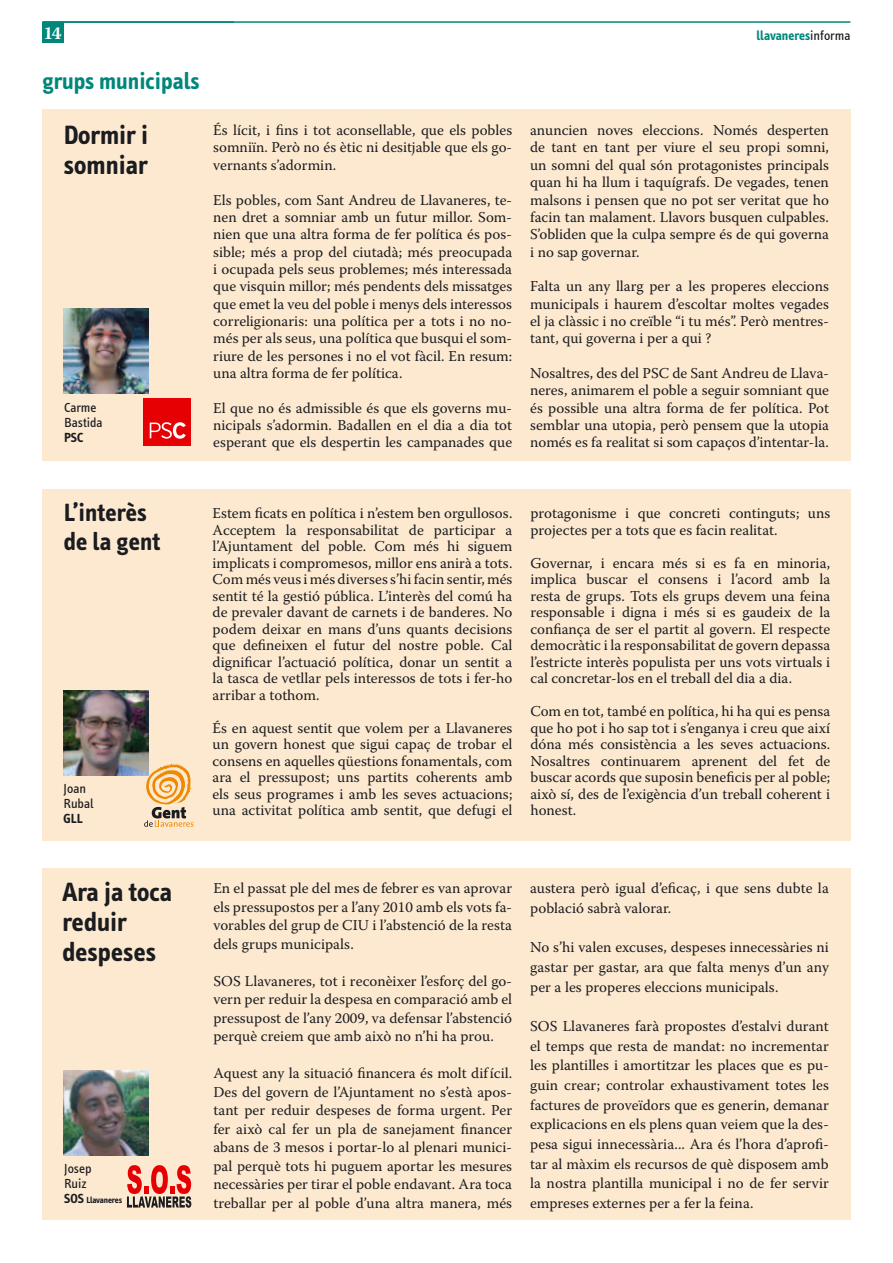
<style>
.page{position:relative;width:893px;height:1263px;background:#fff}
.page>*{position:absolute;margin:0;border:0;box-sizing:border-box;transform-origin:0 0}
.t1{font:700 27px/30px "Info Text";color:#1b1c20}
.t2{font:700 25.5px/28.5px "Info Text";color:#1b1c20}
.t3{font:700 24px "Info Text";color:#00877a}
.t4{font:700 18px "Warnock Pro";color:#fff}
.t5{font:15px/16.5px "Warnock Pro";color:#1b1c20;text-align:justify}
.t6{font:13.5px/15px "Info Text";color:#1b1c20}
.t7{font:700 13.5px "Info Text";color:#00877a}
.t8{font:700 13.5px "Info Text";color:#1b1c20}
.t9{font:700 9px "Info Text";letter-spacing:-.02em;color:#1b1c20}
.s1{font-weight:400;color:#1b1c20}
.s2{font-size:13.5px}
</style>
<div class="page">
<div style="left:43px;top:868px;width:808px;height:351px;background:#fce9d0"></div>
<svg style="left:127px;top:1165px;width:64px;height:43px"></svg>
<div style="left:43px;top:110px;width:808px;height:351px;background:#fce9d0"></div>
<div style="left:144px;top:398px;width:47px;height:47px;background:#e60004"></div>
<svg style="left:150px;top:422px;width:36px;height:17px"></svg>
<div style="left:43px;top:490px;width:808px;height:351px;background:#fce9d0"></div>
<svg style="left:144px;top:763px;width:49px;height:64px"></svg>
<img style="left:63px;top:309px;width:86px;height:85px">
<img style="left:63px;top:690px;width:85px;height:85px">
<img style="left:63px;top:1070px;width:86px;height:86px">
<hr style="left:43px;top:21px;width:807px;height:2px;background:#00877a">
<div style="left:42px;top:22px;width:22px;height:21px;background:#00877a"></div>
<p class="t4" style="left:44px;top:22px;width:20px">14</p>
<p class="t7" style="left:756px;top:28px;width:95px">llavaneres<span class="s1">informa</span></p>
<h3 class="t3" style="left:43px;top:67px;width:159px">grups municipals</h3>
<h1 class="t1" style="left:64px;top:120px;width:86px">Dormir i somniar</h1>
<p class="t5" style="left:213px;top:121px;width:300px;line-height:17.4px">És lícit, i fins i tot aconsellable, que els pobles somniïn. Però no és ètic ni desitjable que els go&shy;vernants s’adormin.</p>
<p class="t5" style="left:213px;top:191px;width:300px;line-height:17.4px">Els pobles, com Sant Andreu de Llavaneres, te&shy;nen dret a somniar amb un futur millor. Som&shy;nien que una altra forma de fer política és pos&shy;sible; més a prop del ciutadà; més preocupada i ocupada pels seus problemes; més interessada que visquin millor; més pendents dels missatges que emet la veu del poble i menys dels interessos correligionaris: una política per a tots i no no&shy;més per als seus, una política que busqui el som&shy;riure de les persones i no el vot fàcil. En resum: una altra forma de fer política.</p>
<p class="t5" style="left:213px;top:399px;width:300px;line-height:17.4px">El que no és admissible és que els governs mu&shy;nicipals s’adormin. Badallen en el dia a dia tot esperant que els despertin les campanades que</p>
<p class="t6" style="left:64px;top:400px;width:40px">Carme<br>Bastida</p>
<p class="t8" style="left:64px;top:430px;width:21px">PSC</p>
<p class="t5" style="left:530px;top:121px;width:300px;line-height:17.4px">anuncien noves eleccions. Només desperten de tant en tant per viure el seu propi somni, un somni del qual són protagonistes principals quan hi ha llum i taquígrafs. De vegades, tenen malsons i pensen que no pot ser veritat que ho facin tan malament. Llavors busquen culpables.<br>S’obliden que la culpa sempre és de qui governa i no sap governar.</p>
<p class="t5" style="left:530px;top:277px;width:300px;line-height:17.4px">Falta un any llarg per a les properes eleccions municipals i haurem d’escoltar moltes vegades el ja clàssic i no creïble “i tu més”. Però mentres&shy;tant, qui governa i per a qui ?</p>
<p class="t5" style="left:530px;top:364px;width:300px;line-height:17.4px">Nosaltres, des del PSC de Sant Andreu de Llava&shy;neres, animarem el poble a seguir somniant que és possible una altra forma de fer política. Pot semblar una utopia, però pensem que la utopia només es fa realitat si som capaços d’intentar-la.</p>
<h2 class="t2" style="left:64px;top:499px;width:98px">L’interès de la gent</h2>
<p class="t6" style="left:64px;top:781px;width:32px">Joan<br>Rubal</p>
<p class="t8" style="left:64px;top:811px;width:21px">GLL</p>
<p class="t5" style="left:213px;top:505px;width:301px">Estem ficats en política i n’estem ben orgullosos.<br>Acceptem la responsabilitat de participar a l’Ajuntament del poble. Com més hi siguem implicats i compromesos, millor ens anirà a tots.<br>Com més veus i més diverses s’hi facin sentir, més sentit té la gestió pública. L’interès del comú ha de prevaler davant de carnets i de banderes. No podem deixar en mans d’uns quants decisions que defineixen el futur del nostre poble. Cal dignificar l’actuació política, donar un sentit a la tasca de vetllar pels interessos de tots i fer-ho arribar a tothom.</p>
<p class="t5" style="left:213px;top:719px;width:301px">És en aquest sentit que volem per a Llavaneres un govern honest que sigui capaç de trobar el consens en aquelles qüestions fonamentals, com ara el pressupost; uns partits coherents amb els seus programes i amb les seves actuacions; una activitat política amb sentit, que defugi el</p>
<p class="t5" style="left:530px;top:505px;width:301px">protagonisme i que concreti continguts; uns projectes per a tots que es facin realitat.</p>
<p class="t5" style="left:530px;top:554px;width:301px">Governar, i encara més si es fa en minoria, implica buscar el consens i l’acord amb la resta de grups. Tots els grups devem una feina responsable i digna i més si es gaudeix de la confiança de ser el partit al govern. El respecte democràtic i la responsabilitat de govern depassa l’estricte interès populista per uns vots virtuals i cal concretar-los en el treball del dia a dia.</p>
<p class="t5" style="left:530px;top:703px;width:301px">Com en tot, també en política, hi ha qui es pensa que ho pot i ho sap tot i s’enganya i creu que així dóna més consistència a les seves actuacions.<br>Nosaltres continuarem aprenent del fet de buscar acords que suposin beneficis per al poble; això sí, des de l’exigència d’un treball coherent i honest.</p>
<h1 class="t1" style="left:62px;top:877px;width:111px">Ara ja toca reduir despeses</h1>
<p class="t6" style="left:64px;top:1161px;width:29px">Josep<br>Ruiz</p>
<p class="t9" style="left:64px;top:1195px;width:60px"><span class="s2">SOS</span> Llavaneres</p>
<p class="t5" style="left:213px;top:879px;width:300px;line-height:18.5px">En el passat ple del mes de febrer es van aprovar els pressupostos per a l’any 2010 amb els vots fa&shy;vorables del grup de CIU i l’abstenció de la resta dels grups municipals.</p>
<p class="t5" style="left:213px;top:971px;width:300px;line-height:18.5px">SOS Llavaneres, tot i reconèixer l’esforç del go&shy;vern per reduir la despesa en comparació amb el pressupost de l’any 2009, va defensar l’abstenció perquè creiem que amb això no n’hi ha prou.</p>
<p class="t5" style="left:213px;top:1064px;width:300px;line-height:18.5px">Aquest any la situació financera és molt difícil.<br>Des del govern de l’Ajuntament no s’està apos&shy;tant per reduir despeses de forma urgent. Per fer això cal fer un pla de sanejament financer abans de 3 mesos i portar-lo al plenari munici&shy;pal perquè tots hi puguem aportar les mesures necessàries per tirar el poble endavant. Ara toca treballar per al poble d’una altra manera, més</p>
<p class="t5" style="left:530px;top:878px;width:300px;line-height:19.6px">austera però igual d’eficaç, i que sens dubte la població sabrà valorar.</p>
<p class="t5" style="left:530px;top:937px;width:300px;line-height:19.6px">No s’hi valen excuses, despeses innecessàries ni gastar per gastar, ara que falta menys d’un any per a les properes eleccions municipals.</p>
<p class="t5" style="left:530px;top:1016px;width:300px;line-height:19.6px">SOS Llavaneres farà propostes d’estalvi durant el temps que resta de mandat: no incrementar les plantilles i amortitzar les places que es pu&shy;guin crear; controlar exhaustivament totes les factures de proveïdors que es generin, demanar explicacions en els plens quan veiem que la des&shy;pesa sigui innecessària... Ara és l’hora d’aprofi&shy;tar al màxim els recursos de què disposem amb la nostra plantilla municipal i no de fer servir empreses externes per a fer la feina.</p>
</div>
